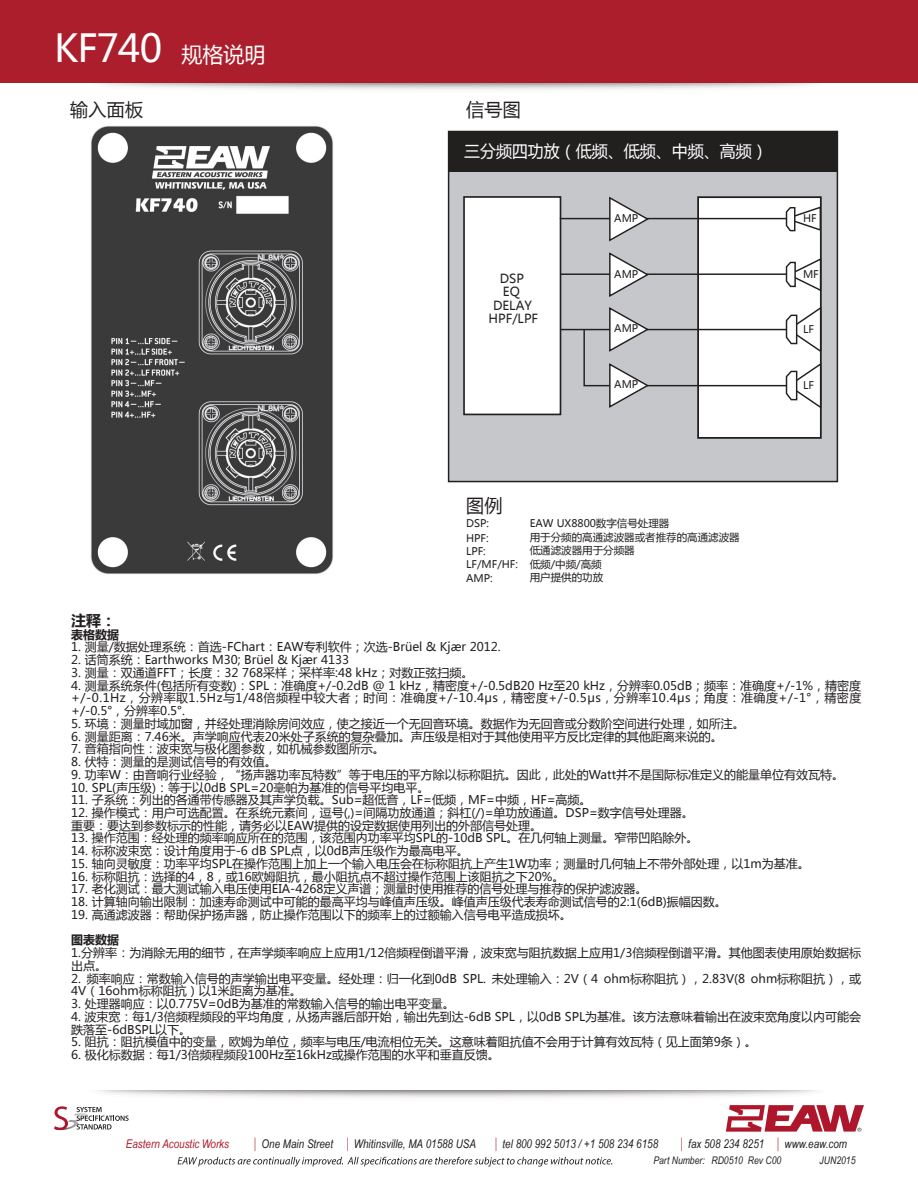
<style>
.page{position:relative;width:918px;height:1188px;background:#fff}
.page>*{position:absolute;margin:0;border:0;box-sizing:border-box;transform-origin:0 0}
.t1{font:38.25px "Microsoft Ya Hei";letter-spacing:-.025em;color:#fff}
.t2{font:18px "Microsoft Ya Hei";letter-spacing:.02em;color:#231f20}
.t3{font:16.5px "Microsoft Ya Hei";color:#fff}
.t4{font:700 15px "Microsoft Ya Hei";color:#231f20}
.t5{font:12.45px/13.5px "Microsoft Ya Hei";color:#221f1f;text-align:center}
.t6{font:12px/12.8px "Microsoft Ya Hei";color:#231f20}
.t7{font:italic 12px "Arial Narrow";color:#231f20}
.t8{font:italic 12px "Arial Narrow";color:#ad1e2c}
.t9{font:700 12px "Microsoft Ya Hei";color:#231f20}
.t10{font:10.5px/13.5px "Microsoft Ya Hei";color:#231f20}
.t11{font:italic 10.5px "Arial Narrow";color:#231f20}
.t12{font:10.5px "Microsoft Ya Hei";color:#221f1f}
.s1{font-size:21px}
.s2{font-size:14.4px;color:#ad1e2c}
</style>
<div class="page">
<img style="left:54px;top:82px;width:810px;height:8px">
<div style="left:0;top:0;width:918px;height:82px;background:#ad1e2c"></div>
<svg style="left:178px;top:1157px;width:434px;height:10px"></svg>
<svg style="left:726px;top:1105px;width:138px;height:27px"></svg>
<svg style="left:68px;top:1113px;width:9px;height:17px"></svg>
<svg style="left:54px;top:1106px;width:14px;height:24px"></svg>
<svg style="left:77px;top:1107px;width:52px;height:23px"></svg>
<img style="left:91px;top:126px;width:242px;height:448px">
<div style="left:449px;top:131px;width:388px;height:351px;background:#c5c7ca"></div>
<div style="left:448px;top:131px;width:390px;height:351px;border:2px solid #221f1f"></div>
<div style="left:464px;top:197px;width:97px;height:217px;background:#fff"></div>
<div style="left:463px;top:196px;width:98px;height:219px;border:2px solid #221f1f"></div>
<div style="left:698px;top:197px;width:123px;height:241px;background:#fff"></div>
<div style="left:697px;top:196px;width:125px;height:243px;border:2px solid #221f1f"></div>
<div style="left:449px;top:132px;width:388px;height:39px;background:#221f1f"></div>
<hr style="left:560px;top:218px;width:237px;height:1px;background:#221f1f">
<svg style="left:608px;top:196px;width:42px;height:46px"></svg>
<hr style="left:561px;top:273px;width:236px;height:2px;background:#221f1f">
<svg style="left:608px;top:252px;width:42px;height:45px"></svg>
<hr style="left:561px;top:329px;width:236px;height:1px;background:#221f1f">
<svg style="left:785px;top:257px;width:37px;height:35px"></svg>
<svg style="left:782px;top:205px;width:40px;height:27px"></svg>
<svg style="left:583px;top:305px;width:239px;height:104px"></svg>
<h1 class="t1" style="left:54px;top:23px;width:213px">KF740 <span class="s1">规格说明</span></h1>
<h2 class="t2" style="left:70px;top:98px;width:75px">输入面板</h2>
<h2 class="t2" style="left:466px;top:98px;width:56px">信号图</h2>
<h3 class="t3" style="left:464px;top:139px;width:305px">三分频四功放（低频、低频、中频、高频）</h3>
<p class="t12" style="left:614px;top:211px;width:26px">AMP</p>
<p class="t12" style="left:803px;top:211px;width:15px">HF</p>
<p class="t5" style="left:489px;top:271px;width:51px">DSP<br>EQ<br>DELAY<br>HPF/LPF</p>
<p class="t12" style="left:614px;top:267px;width:26px">AMP</p>
<p class="t12" style="left:803px;top:267px;width:17px">MF</p>
<p class="t12" style="left:614px;top:321px;width:26px">AMP</p>
<p class="t12" style="left:803px;top:322px;width:12px">LF</p>
<p class="t12" style="left:614px;top:377px;width:26px">AMP</p>
<p class="t12" style="left:803px;top:378px;width:12px">LF</p>
<h2 class="t2" style="left:466px;top:493px;width:38px">图例</h2>
<p class="t10" style="left:466px;top:517px;width:24px">DSP:</p>
<p class="t10" style="left:530px;top:517px;width:211px">EAW UX8800数字信号处理器<br>用于分频的高通滤波器或者推荐的高通滤波器低通滤波器用于分频器<br>低频/中频/高频<br>用户提供的功放</p>
<p class="t10" style="left:466px;top:531px;width:53px;line-height:12.9px">HPF:<br>LPF:<br>LF/MF/HF:</p>
<p class="t10" style="left:466px;top:571px;width:28px">AMP:</p>
<p class="t4" style="left:71px;top:610px;width:46px">注释：</p>
<p class="t9" style="left:71px;top:626px;width:49px">表格数据</p>
<p class="t6" style="left:71px;top:640px;width:431px">1. 测量/数据处理系统：首选-FChart：EAW专利软件；次选-Brüel &amp; Kjær 2012.</p>
<p class="t6" style="left:71px;top:653px;width:279px">2. 话筒系统：Earthworks M30; Brüel &amp; Kjær 4133</p>
<p class="t6" style="left:71px;top:666px;width:404px">3. 测量：双通道FFT；长度：32 768采样；采样率:48 kHz；对数正弦扫频。</p>
<p class="t6" style="left:71px;top:678px;width:792px;text-align:justify">4. 测量系统条件(包括所有变数)：SPL：准确度+/-0.2dB @ 1 kHz，精密度+/-0.5dB20 Hz至20 kHz，分辨率0.05dB；频率：准确度+/-1%，精密度+/-0.1Hz，分辨率取1.5Hz与1/48倍频程中较大者；时间：准确度+/-10.4μs，精密度+/-0.5μs，分辨率10.4μs；角度：准确度+/-1°，精密度+/-0.5°，分辨率0.5°.</p>
<p class="t6" style="left:71px;top:717px;width:675px">5. 环境：测量时域加窗，并经处理消除房间效应，使之接近一个无回音环境。数据作为无回音或分数阶空间进行处理，如所注。</p>
<p class="t6" style="left:71px;top:729px;width:653px">6. 测量距离：7.46米。声学响应代表20米处子系统的复杂叠加。声压级是相对于其他使用平方反比定律的其他距离来说的。</p>
<p class="t6" style="left:71px;top:742px;width:315px">7. 音箱指向性：波束宽与极化图参数，如机械参数图所示。</p>
<p class="t6" style="left:71px;top:755px;width:207px">8. 伏特：测量的是测试信号的有效值。</p>
<p class="t6" style="left:71px;top:768px;width:775px">9. 功率W：由音响行业经验，“扬声器功率瓦特数”等于电压的平方除以标称阻抗。因此，此处的Watt并不是国际标准定义的能量单位有效瓦特。</p>
<p class="t6" style="left:71px;top:780px;width:360px">10. SPL(声压级)：等于以0dB SPL=20毫帕为基准的信号平均电平。</p>
<p class="t6" style="left:71px;top:793px;width:522px">11. 子系统：列出的各通带传感器及其声学负载。Sub=超低音，LF=低频，MF=中频，HF=高频。</p>
<p class="t6" style="left:71px;top:806px;width:624px">12. 操作模式：用户可选配置。在系统元素间，逗号(,)=间隔功放通道；斜杠(/)=单功放通道。DSP=数字信号处理器。重要：要达到参数标示的性能，请务必以EAW提供的设定数据使用列出的外部信号处理。</p>
<p class="t6" style="left:71px;top:831px;width:629px">13. 操作范围：经处理的频率响应所在的范围，该范围内功率平均SPL的-10dB SPL。在几何轴上测量。窄带凹陷除外。</p>
<p class="t6" style="left:71px;top:844px;width:399px">14. 标称波束宽：设计角度用于-6 dB SPL点，以0dB声压级作为最高电平。</p>
<p class="t6" style="left:71px;top:857px;width:740px">15. 轴向灵敏度：功率平均SPL在操作范围上加上一个输入电压会在标称阻抗上产生1W功率；测量时几何轴上不带外部处理，以1m为基准。</p>
<p class="t6" style="left:71px;top:870px;width:495px">16. 标称阻抗：选择的4，8，或16欧姆阻抗，最小阻抗点不超过操作范围上该阻抗之下20%。</p>
<p class="t6" style="left:71px;top:882px;width:578px">17. 老化测试：最大测试输入电压使用EIA-4268定义声谱；测量时使用推荐的信号处理与推荐的保护滤波器。</p>
<p class="t6" style="left:71px;top:895px;width:657px">18. 计算轴向输出限制：加速寿命测试中可能的最高平均与峰值声压级。峰值声压级代表寿命测试信号的2:1(6dB)振幅因数。</p>
<p class="t6" style="left:71px;top:908px;width:502px">19. 高通滤波器：帮助保护扬声器，防止操作范围以下的频率上的过额输入信号电平造成损坏。</p>
<p class="t9" style="left:71px;top:932px;width:49px">图表数据</p>
<p class="t6" style="left:71px;top:946px;width:791px">1.分辨率：为消除无用的细节，在声学频率响应上应用1/12倍频程倒谱平滑，波束宽与阻抗数据上应用1/3倍频程倒谱平滑。其他图表使用原始数据标出点。</p>
<p class="t6" style="left:71px;top:972px;width:792px">2. 频率响应：常数输入信号的声学输出电平变量。经处理：归一化到0dB SPL. 未处理输入：2V（4 ohm标称阻抗），2.83V(8 ohm标称阻抗），或<br>4V（16ohm标称阻抗）以1米距离为基准。</p>
<p class="t6" style="left:71px;top:997px;width:385px">3. 处理器响应：以0.775V=0dB为基准的常数输入信号的输出电平变量。</p>
<p class="t6" style="left:71px;top:1010px;width:791px">4. 波束宽：每1/3倍频程频段的平均角度，从扬声器后部开始，输出先到达-6dB SPL，以0dB SPL为基准。该方法意味着输出在波束宽角度以内可能会跌落至-6dBSPL以下。</p>
<p class="t6" style="left:71px;top:1035px;width:687px">5. 阻抗：阻抗模值中的变量，欧姆为单位，频率与电压/电流相位无关。这意味着阻抗值不会用于计算有效瓦特（见上面第9条）。</p>
<p class="t6" style="left:71px;top:1048px;width:430px">6. 极化标数据：每1/3倍频程频段100Hz至16kHz或操作范围的水平和垂直反馈。</p>
<p class="t8" style="left:126px;top:1135px;width:105px">Eastern Acoustic Works</p>
<p class="t7" style="left:254px;top:1135px;width:223px"><span class="s2">|</span> One Main Street <span class="s2">|</span> Whitinsville, MA 01588 USA</p>
<p class="t7" style="left:495px;top:1135px;width:164px"><span class="s2">|</span> tel 800 992 5013 / +1 508 234 6158</p>
<p class="t7" style="left:681px;top:1135px;width:168px"><span class="s2">|</span> fax 508 234 8251 <span class="s2">|</span> www.eaw.com</p>
<p class="t11" style="left:654px;top:1153px;width:129px">Part Number: RD0510 Rev C00</p>
<p class="t11" style="left:820px;top:1153px;width:37px">JUN2015</p>
</div>
